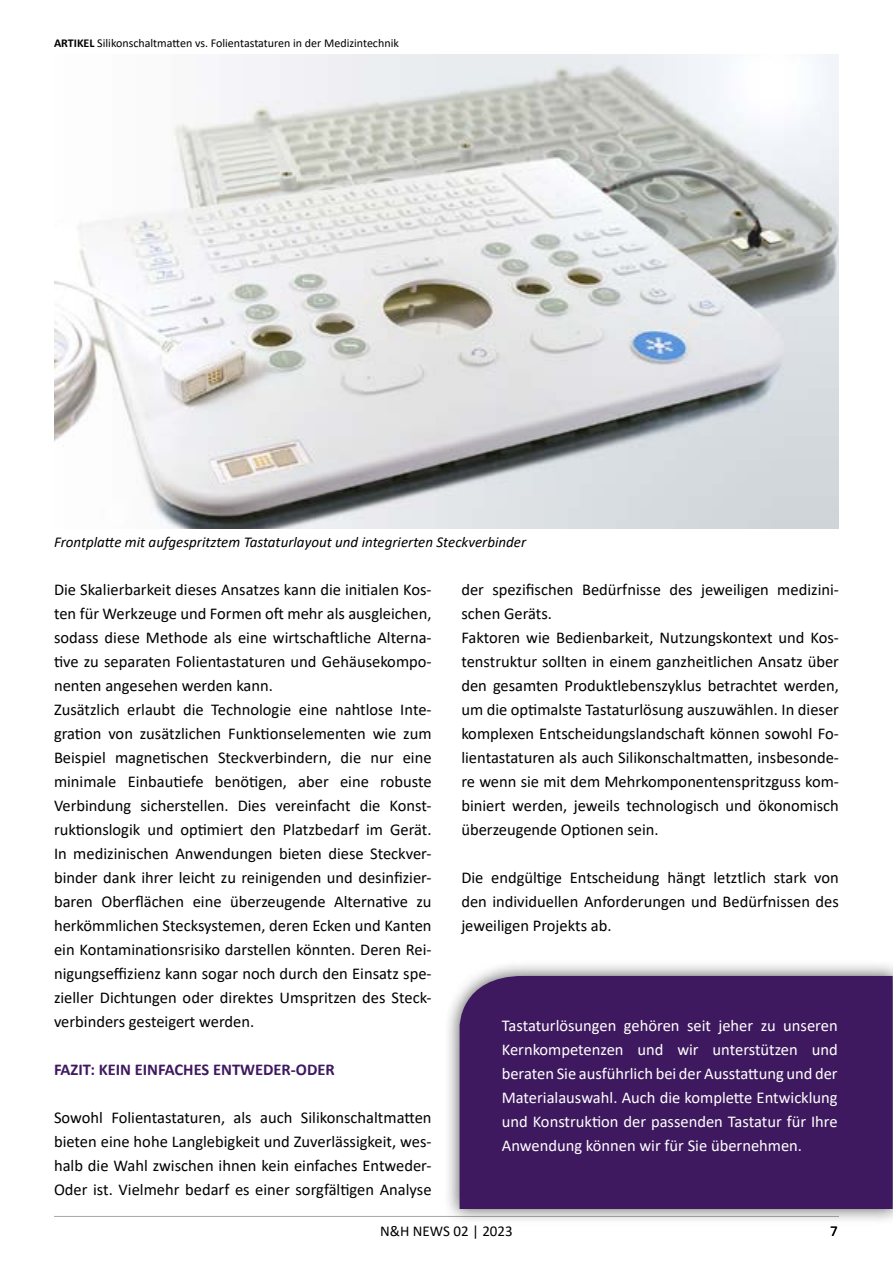
<style>
.page{position:relative;width:893px;height:1263px;background:#fff}
.page>*{position:absolute;margin:0;border:0;box-sizing:border-box;transform-origin:0 0}
.t1{font:16.5px/24px "Calibri";color:#000}
.t2{font:16.5px/24px "Calibri";color:#fff;text-align:justify}
.t3{font:700 16.5px "Calibri";color:#3f195f}
.t4{font:italic 15px "Calibri";color:#000}
.t5{font:15px "Calibri";color:#000}
.t6{font:12px "Calibri";color:#000}
.s1{font-weight:700}
</style>
<div class="page">
<hr style="left:54px;top:1216px;width:785px;height:1px;background:#a7a7a5">
<img style="left:54px;top:54px;width:785px;height:475px">
<div style="left:444px;top:960px;width:449px;height:265px;background:#282827;opacity:.75"></div>
<div style="left:460px;top:976px;width:433px;height:233px;background:#3f195f"></div>
<p class="t6" style="left:54px;top:34px;width:346px"><span class="s1">ARTIKEL</span> Silikonschaltmatten vs. Folientastaturen in der Medizintechnik</p>
<p class="t4" style="left:54px;top:531px;width:474px">Frontplatte mit aufgespritztem Tastaturlayout und integrierten Steckverbinder</p>
<p class="t1" style="left:54px;top:577px;width:379px">Die Skalierbarkeit dieses Ansatzes kann die initialen Kos&shy;ten für Werkzeuge und Formen oft mehr als ausgleichen, sodass diese Methode als eine wirtschaftliche Alterna&shy;tive zu separaten Folientastaturen und Gehäusekompo&shy;nenten angesehen werden kann.<br>Zusätzlich erlaubt die Technologie eine nahtlose Inte&shy;gration von zusätzlichen Funktionselementen wie zum Beispiel magnetischen Steckverbindern, die nur eine minimale Einbautiefe benötigen, aber eine robuste Verbindung sicherstellen. Dies vereinfacht die Konst&shy;ruktionslogik und optimiert den Platzbedarf im Gerät.<br>In medizinischen Anwendungen bieten diese Steckver&shy;binder dank ihrer leicht zu reinigenden und desinfizier&shy;baren Oberflächen eine überzeugende Alternative zu herkömmlichen Stecksystemen, deren Ecken und Kanten ein Kontaminationsrisiko darstellen könnten. Deren Rei&shy;nigungseffizienz kann sogar noch durch den Einsatz spe&shy;zieller Dichtungen oder direktes Umspritzen des Steck&shy;verbinders gesteigert werden.</p>
<p class="t3" style="left:54px;top:1058px;width:282px">FAZIT: KEIN EINFACHES ENTWEDER-ODER</p>
<p class="t1" style="left:54px;top:1105px;width:379px;text-align:justify">Sowohl Folientastaturen, als auch Silikonschaltmatten bieten eine hohe Langlebigkeit und Zuverlässigkeit, wes&shy;halb die Wahl zwischen ihnen kein einfaches Entweder-Oder ist. Vielmehr bedarf es einer sorgfältigen Analyse</p>
<p class="t1" style="left:461px;top:577px;width:379px">der spezifischen Bedürfnisse des jeweiligen medizini&shy;schen Geräts.<br>Faktoren wie Bedienbarkeit, Nutzungskontext und Kos&shy;tenstruktur sollten in einem ganzheitlichen Ansatz über den gesamten Produktlebenszyklus betrachtet werden, um die optimalste Tastaturlösung auszuwählen. In dieser komplexen Entscheidungslandschaft können sowohl Fo&shy;lientastaturen als auch Silikonschaltmatten, insbesonde&shy;re wenn sie mit dem Mehrkomponentenspritzguss kom&shy;biniert werden, jeweils technologisch und ökonomisch überzeugende Optionen sein.</p>
<p class="t1" style="left:461px;top:865px;width:379px;text-align:justify">Die endgültige Entscheidung hängt letztlich stark von den individuellen Anforderungen und Bedürfnissen des jeweiligen Projekts ab.</p>
<p class="t2" style="left:502px;top:1013px;width:337px">Tastaturlösungen gehören seit jeher zu unseren Kernkompetenzen und wir unterstützen und beraten Sie ausführlich bei der Ausstattung und der Materialauswahl. Auch die komplette Entwicklung und Konstruktion der passenden Tastatur für Ihre Anwendung können wir für Sie übernehmen.</p>
<p class="t5" style="left:380px;top:1221px;width:134px">N&amp;H NEWS 02 | 2023</p>
<p class="t5" style="left:830px;top:1221px;width:9px">7</p>
</div>
